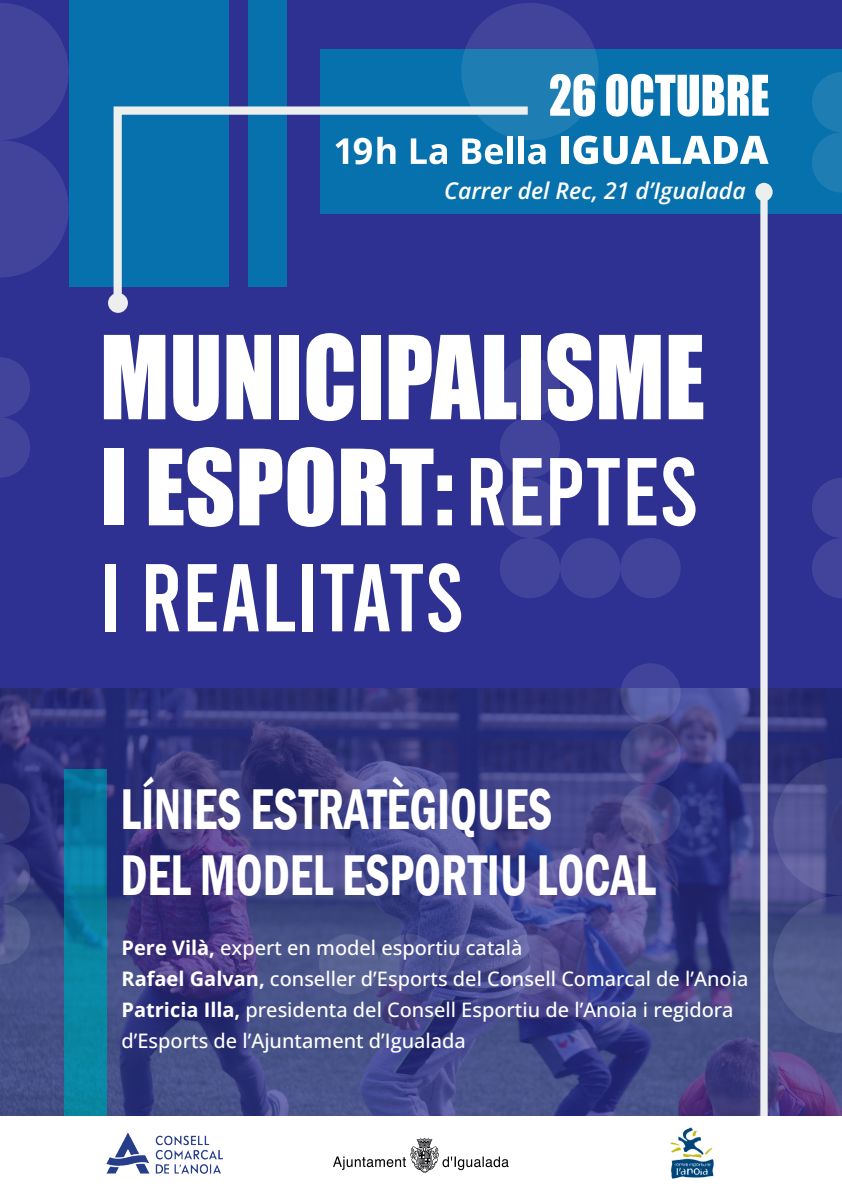
<style>
.page{position:relative;width:842px;height:1191px;background:#2e3092}
.page>*{position:absolute;margin:0;border:0;box-sizing:border-box;transform-origin:0 0}
.t1{font:106.7px "Impact";color:#fff;scale:.91 1}
.t2{font:97px "Impact";color:#fff}
.t3{font:96px "Bebas";color:#fff}
.t4{font:600 condensed 59px/66px "Franklin Gothic";color:#fff;scale:.81 1}
.t5{font:700 36px "Open Sans";color:#fff}
.t6{font:italic 600 23px "Open Sans";color:#fff}
.t7{font:500 20px/31px "Open Sans";color:#fff}
.s1{font-family:"Bebas";font-size:96px}
.s2{font-weight:700}
</style>
<div class="page">
<img style="left:0;top:689px;width:842px;height:427px">
<div style="left:69px;top:0;width:159px;height:286px;background:#0671ac"></div>
<div style="left:249px;top:0;width:38px;height:286px;background:#0671ac"></div>
<div style="left:321px;top:49px;width:521px;height:164px;background:#0671ac"></div>
<div style="left:500px;top:417px;width:60px;height:61px;background:#42449c;border-radius:50%"></div>
<div style="left:500px;top:357px;width:60px;height:60px;background:#42449c;border-radius:50%"></div>
<svg style="left:0;top:357px;width:30px;height:121px"></svg>
<svg style="left:461px;top:3px;width:138px;height:137px;background:#2b67aa"></svg>
<svg style="left:773px;top:758px;width:69px;height:275px;background:#4b518b"></svg>
<svg style="left:0;top:3px;width:69px;height:274px"></svg>
<svg style="left:0;top:783px;width:30px;height:181px;background:#3f4482"></svg>
<div style="left:500px;top:478px;width:60px;height:60px;background:#42449c;border-radius:50%"></div>
<div style="left:500px;top:538px;width:60px;height:60px;background:#42449c;border-radius:50%"></div>
<div style="left:560px;top:538px;width:60px;height:60px;background:#42449c;border-radius:50%"></div>
<div style="left:620px;top:538px;width:61px;height:60px;background:#42449c;border-radius:50%"></div>
<svg style="left:812px;top:478px;width:30px;height:120px"></svg>
<svg style="left:812px;top:72px;width:30px;height:121px"></svg>
<svg style="left:620px;top:663px;width:61px;height:60px;background:#4e53a0"></svg>
<svg style="left:500px;top:934px;width:60px;height:60px;background:#5d5b9a"></svg>
<svg style="left:439px;top:934px;width:61px;height:60px;background:#484c8d"></svg>
<svg style="left:379px;top:934px;width:60px;height:60px;background:#4e5592"></svg>
<div style="left:319px;top:934px;width:60px;height:60px;background:#596394;border-radius:50%"></div>
<svg style="left:620px;top:723px;width:61px;height:61px;background:#4a4788"></svg>
<svg style="left:620px;top:784px;width:61px;height:60px;background:#4f4d8d"></svg>
<svg style="left:109px;top:102px;width:427px;height:207px"></svg>
<div style="left:108px;top:293px;width:20px;height:20px;background:#edefee;border-radius:50%"></div>
<div style="left:760px;top:192px;width:8px;height:999px;background:#edefee"></div>
<div style="left:755px;top:183px;width:18px;height:18px;background:#edefee;border-radius:50%"></div>
<svg style="left:550px;top:74px;width:45px;height:42px;background:#b5d4e6"></svg>
<svg style="left:606px;top:74px;width:163px;height:43px"></svg>
<svg style="left:335px;top:138px;width:13px;height:26px"></svg>
<svg style="left:377px;top:137px;width:18px;height:27px"></svg>
<svg style="left:411px;top:138px;width:36px;height:26px"></svg>
<svg style="left:462px;top:138px;width:41px;height:26px"></svg>
<div style="left:507px;top:137px;width:6px;height:27px;background:#fff"></div>
<div style="left:518px;top:137px;width:6px;height:27px;background:#fff"></div>
<svg style="left:528px;top:144px;width:18px;height:20px"></svg>
<div style="left:561px;top:136px;width:7px;height:28px;background:#fff"></div>
<svg style="left:573px;top:136px;width:196px;height:28px"></svg>
<svg style="left:64px;top:769px;width:42px;height:347px;background:#0880a1"></svg>
<div style="left:0;top:1116px;width:842px;height:75px;background:#fff"></div>
<img style="left:106px;top:1133px;width:117px;height:40px">
<img style="left:670px;top:1127px;width:44px;height:51px">
<img style="left:333px;top:1138px;width:176px;height:35px">
<h3 class="t5" style="left:353px;top:126px;width:22px">9</h3>
<p class="t6" style="left:444px;top:174px;width:303px">Carrer del Rec, 21 d’Igualada</p>
<h1 class="t1" style="left:100px;top:294px;width:666px">MUNICIPALISME</h1>
<h2 class="t2" style="left:100px;top:412px;width:600px">I ESPORT: <span class="s1">REPTES</span></h2>
<h3 class="t3" style="left:100px;top:549px;width:366px">I REALITATS</h3>
<h3 class="t4" style="left:121px;top:775px;width:662px">LÍNIES ESTRATÈGIQUES<br>DEL MODEL ESPORTIU LOCAL</h3>
<p class="t7" style="left:122px;top:931px;width:628px"><span class="s2">Pere Vilà,</span> expert en model esportiu català<br><span class="s2">Rafael Galvan,</span> conseller d’Esports del Consell Comarcal de l’Anoia <span class="s2">Patricia Illa,</span> presidenta del Consell Esportiu de l’Anoia i regidora d’Esports de l’Ajuntament d’Igualada</p>
</div>
